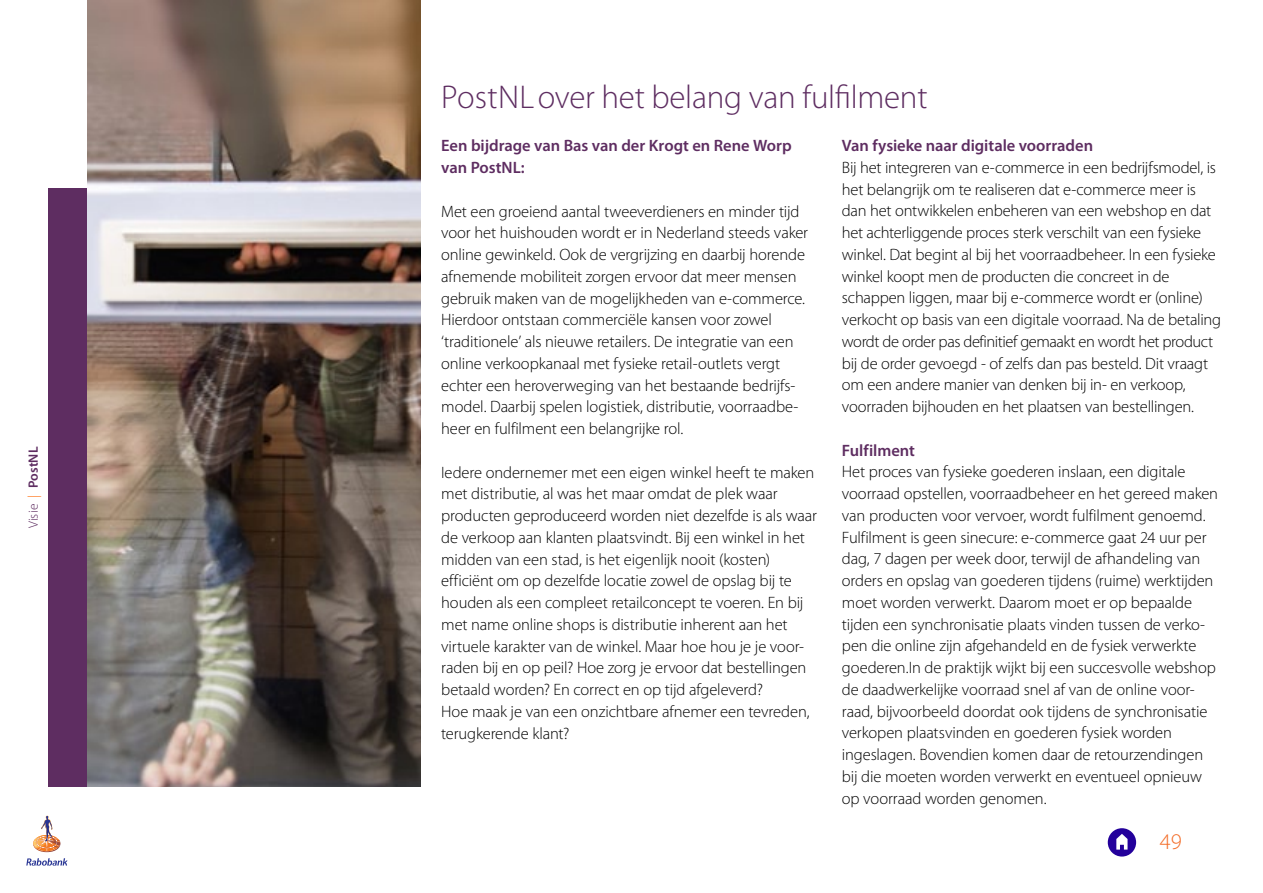
<style>
.page{position:relative;width:1263px;height:893px;background:#fff}
.page>*{position:absolute;margin:0;border:0;box-sizing:border-box;transform-origin:0 0}
.t1{font:300 33px "Myriad Pro";letter-spacing:-.01em;color:#5e2d61}
.t2{font:300 22.5px "Myriad Pro";color:#f36a24}
.t3{font:300 16.5px/21.8px "Myriad Pro";letter-spacing:-.01em;color:#000}
.t4{font:600 16.5px/21.8px "Myriad Pro";letter-spacing:-.005em;color:#5e2d61}
.t5{font:600 13.5px "Myriad Pro";letter-spacing:.01em;color:#5e2d61}
.s1{font-weight:300}
.s2{font-weight:300;color:#f60}
</style>
<div class="page">
<div style="left:44px;top:188px;width:44px;height:599px;background:#5e2d61"></div>
<div style="left:0;top:0;width:48px;height:893px;background:#fff"></div>
<svg style="left:26px;top:858px;width:42px;height:8px"></svg>
<svg style="left:33px;top:815px;width:28px;height:37px"></svg>
<img style="left:88px;top:0;width:333px;height:787px">
<div style="left:1108px;top:828px;width:28px;height:28px;background:#23009b;border-radius:50%"></div>
<svg style="left:1116px;top:834px;width:11px;height:16px"></svg>
<p class="t5" style="left:25px;top:528px;width:83px;rotate:-90deg"><span class="s1">Visie</span> <span class="s2">|</span> PostNL</p>
<h1 class="t1" style="left:441px;top:77px;width:488px">PostNLover het belang van fulfilment</h1>
<p class="t4" style="left:441px;top:134px;width:352px">Een bijdrage van Bas van der Krogt en Rene Worp van PostNL:</p>
<p class="t3" style="left:441px;top:200px;width:368px">Met een groeiend aantal tweeverdieners en minder tijd voor het huishouden wordt er in Nederland steeds vaker online gewinkeld. Ook de vergrijzing en daarbij horende afnemende mobiliteit zorgen ervoor dat meer mensen gebruik maken van de mogelijkheden van e-commerce.<br>Hierdoor ontstaan commerciële kansen voor zowel ‘traditionele’ als nieuwe retailers. De integratie van een online verkoopkanaal met fysieke retail-outlets vergt echter een heroverweging van het bestaande bedrijfs&shy;model. Daarbij spelen logistiek, distributie, voorraadbe&shy;heer en fulfilment een belangrijke rol.</p>
<p class="t3" style="left:441px;top:461px;width:377px">Iedere ondernemer met een eigen winkel heeft te maken met distributie, al was het maar omdat de plek waar producten geproduceerd worden niet dezelfde is als waar de verkoop aan klanten plaatsvindt. Bij een winkel in het midden van een stad, is het eigenlijk nooit (kosten) efficiënt om op dezelfde locatie zowel de opslag bij te houden als een compleet retailconcept te voeren. En bij met name online shops is distributie inherent aan het virtuele karakter van de winkel. Maar hoe hou je je voor&shy;raden bij en op peil? Hoe zorg je ervoor dat bestellingen betaald worden? En correct en op tijd afgeleverd?<br>Hoe maak je van een onzichtbare afnemer een tevreden, terugkerende klant?</p>
<p class="t4" style="left:842px;top:134px;width:253px">Van fysieke naar digitale voorraden</p>
<p class="t3" style="left:842px;top:156px;width:381px">Bij het integreren van e-commerce in een bedrijfsmodel, is het belangrijk om te realiseren dat e-commerce meer is dan het ontwikkelen enbeheren van een webshop en dat het achterliggende proces sterk verschilt van een fysieke winkel. Dat begint al bij het voorraadbeheer. In een fysieke winkel koopt men de producten die concreet in de schappen liggen, maar bij e-commerce wordt er (online) verkocht op basis van een digitale voorraad. Na de betaling wordt de order pas definitief gemaakt en wordt het product bij de order gevoegd - of zelfs dan pas besteld. Dit vraagt om een andere manier van denken bij in- en verkoop, voorraden bijhouden en het plaatsen van bestellingen.</p>
<p class="t4" style="left:842px;top:439px;width:75px">Fulfilment</p>
<p class="t3" style="left:842px;top:461px;width:378px">Het proces van fysieke goederen inslaan, een digitale voorraad opstellen, voorraadbeheer en het gereed maken van producten voor vervoer, wordt fulfilment genoemd.<br>Fulfilment is geen sinecure: e-commerce gaat 24 uur per dag, 7 dagen per week door, terwijl de afhandeling van orders en opslag van goederen tijdens (ruime) werktijden moet worden verwerkt. Daarom moet er op bepaalde tijden een synchronisatie plaats vinden tussen de verko&shy;pen die online zijn afgehandeld en de fysiek verwerkte goederen.In de praktijk wijkt bij een succesvolle webshop de daadwerkelijke voorraad snel af van de online voor&shy;raad, bijvoorbeeld doordat ook tijdens de synchronisatie verkopen plaatsvinden en goederen fysiek worden ingeslagen. Bovendien komen daar de retourzendingen bij die moeten worden verwerkt en eventueel opnieuw op voorraad worden genomen.</p>
<h2 class="t2" style="left:1160px;top:827px;width:23px">49</h2>
</div>
